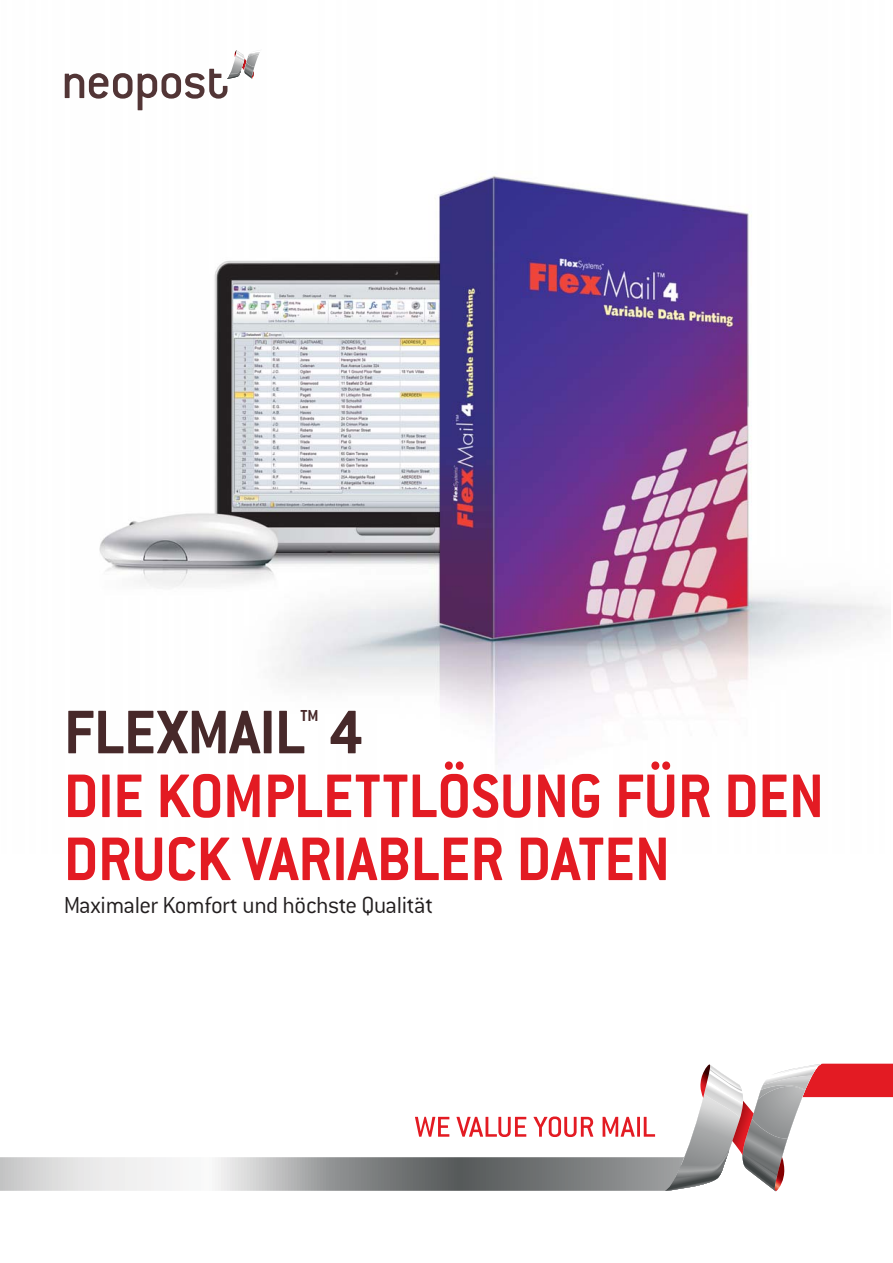
<style>
.page{position:relative;width:893px;height:1263px;background:#fff}
.page>*{position:absolute;margin:0;border:0;box-sizing:border-box;transform-origin:0 0}
.t1{font:700 67.5px/63px "Conduit ITC";color:#e31b23;scale:.95 1}
.t2{font:700 67.5px "Conduit ITC";letter-spacing:-.01em;color:#47292a}
.t3{font:300 25.5px "Conduit ITC";letter-spacing:-.015em;color:#231f20}
.t4{font:700 17.55px "Conduit ITC";color:#47292a}
</style>
<div class="page">
<img style="left:99px;top:175px;width:786px;height:586px">
<svg style="left:0;top:1064px;width:893px;height:127px"></svg>
<svg style="left:64px;top:50px;width:196px;height:61px"></svg>
<p class="t4" style="left:301px;top:708px;width:19px">TM</p>
<p class="t2" style="left:64px;top:704px;width:301px">FLEXMAIL 4</p>
<p class="t1" style="left:64px;top:769px;width:802px">DIE KOMPLETTLÖSUNG FÜR DEN<br>DRUCK VARIABLER DATEN</p>
<p class="t3" style="left:64px;top:894px;width:371px">Maximaler Komfort und höchste Qualität</p>
</div>
